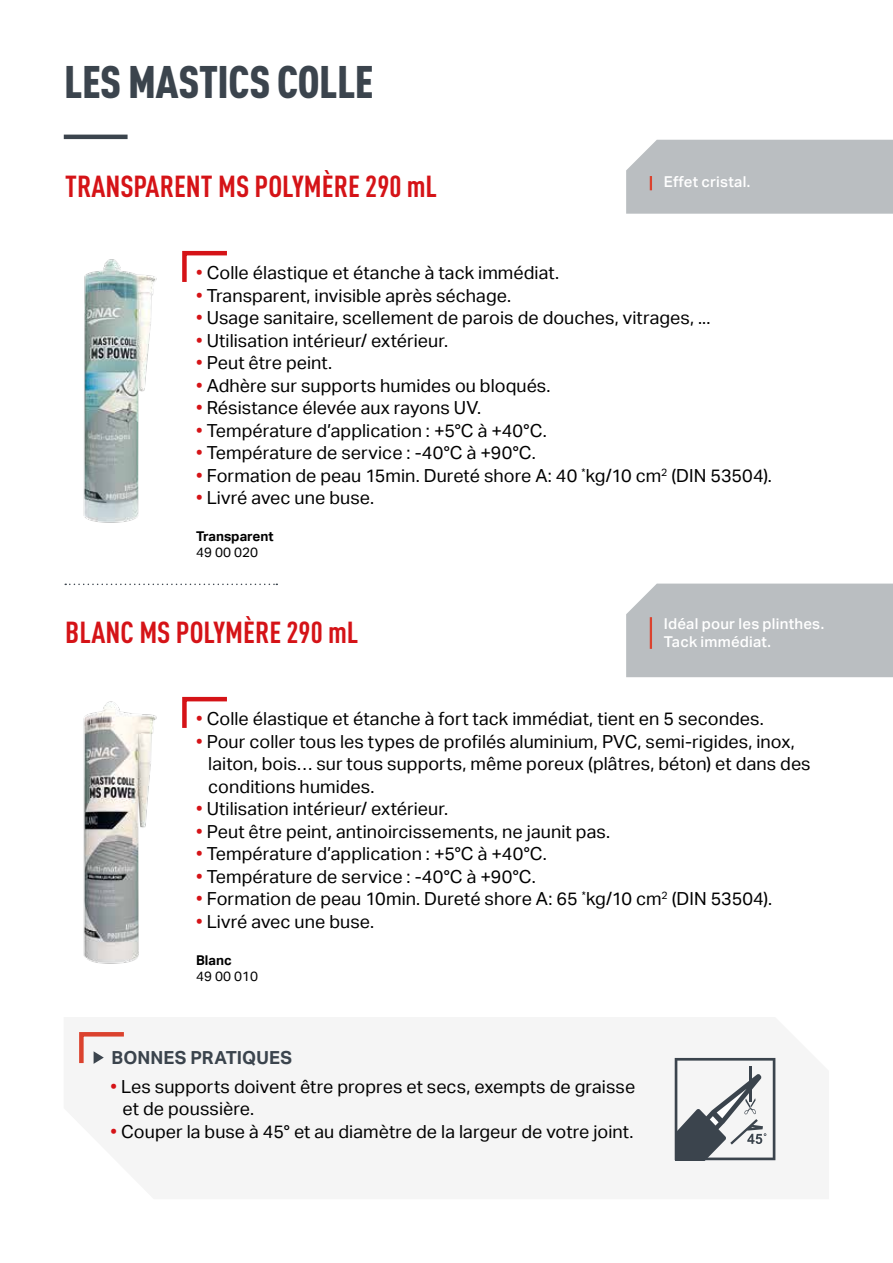
<style>
.page{position:relative;width:893px;height:1263px;background:#fff}
.page>*{position:absolute;margin:0;border:0;box-sizing:border-box;transform-origin:0 0}
.t1{font:900 condensed 45px "DINOT";letter-spacing:-.01em;color:#3b444d}
.t2{font:700 condensed 30px "DINOT";color:#d51317}
.t3{font:18px/22.5px "Aktiv Grotesk";letter-spacing:.005em;color:#000}
.t4{font:700 18px "Aktiv Grotesk";letter-spacing:.01em;color:#3b444d}
.t5{font:500 15px/18px "Aktiv Grotesk";letter-spacing:.015em;color:#fff}
.t6{font:700 13.5px "Aktiv Grotesk";color:#000}
.t7{font:13.5px "Aktiv Grotesk";color:#000}
.s1{color:#d51317}
</style>
<div class="page">
<div style="left:626px;top:584px;width:267px;height:93px;background:#babec1"></div>
<svg style="left:79px;top:1032px;width:45px;height:32px"></svg>
<div style="left:626px;top:140px;width:267px;height:74px;background:#babec1"></div>
<hr style="left:650px;top:617px;width:2px;height:32px;background:#db422e">
<svg style="left:182px;top:250px;width:45px;height:32px"></svg>
<svg style="left:182px;top:696px;width:45px;height:32px"></svg>
<hr style="left:64px;top:135px;width:64px;height:4px;background:#3b444d">
<svg style="left:65px;top:584px;width:212px;height:1px"></svg>
<svg style="left:675px;top:1058px;width:100px;height:102px"></svg>
<img style="left:83px;top:259px;width:74px;height:264px">
<img style="left:83px;top:701px;width:74px;height:263px">
<h1 class="t1" style="left:64px;top:54px;width:311px">LES MASTICS COLLE</h1>
<h2 class="t2" style="left:65px;top:168px;width:373px">TRANSPARENT MS POLYMÈRE 290 mL</h2>
<p class="t5" style="left:664px;top:173px;width:88px">Effet cristal.</p>
<p class="t3" style="left:196px;top:262px;width:364px"><span class="s1">•</span> Colle élastique et étanche à tack immédiat.</p>
<p class="t3" style="left:196px;top:284px;width:316px"><span class="s1">•</span> Transparent, invisible après séchage.</p>
<p class="t3" style="left:196px;top:307px;width:516px"><span class="s1">•</span> Usage sanitaire, scellement de parois de douches, vitrages, ...</p>
<p class="t3" style="left:196px;top:329px;width:253px"><span class="s1">•</span> Utilisation intérieur/ extérieur.</p>
<p class="t3" style="left:196px;top:352px;width:137px"><span class="s1">•</span> Peut être peint.</p>
<p class="t3" style="left:196px;top:374px;width:356px"><span class="s1">•</span> Adhère sur supports humides ou bloqués.</p>
<p class="t3" style="left:196px;top:397px;width:286px"><span class="s1">•</span> Résistance élevée aux rayons UV.</p>
<p class="t3" style="left:196px;top:419px;width:352px"><span class="s1">•</span> Température d’application : +5°C à +40°C.</p>
<p class="t3" style="left:196px;top:442px;width:341px"><span class="s1">•</span> Température de service : -40°C à +90°C.</p>
<p class="t3" style="left:196px;top:464px;width:577px"><span class="s1">•</span> Formation de peau 15min. Dureté shore A: 40 <sup>*</sup>kg/10 cm<sup>2</sup> (DIN 53504).</p>
<p class="t3" style="left:196px;top:487px;width:179px"><span class="s1">•</span> Livré avec une buse.</p>
<p class="t6" style="left:196px;top:528px;width:79px">Transparent</p>
<p class="t7" style="left:196px;top:544px;width:63px">49 00 020</p>
<h2 class="t2" style="left:65px;top:614px;width:295px">BLANC MS POLYMÈRE 290 mL</h2>
<p class="t5" style="left:664px;top:615px;width:162px">Idéal pour les plinthes.<br>Tack immédiat.</p>
<p class="t3" style="left:196px;top:708px;width:569px"><span class="s1">•</span> Colle élastique et étanche à fort tack immédiat, tient en 5 secondes.</p>
<p class="t3" style="left:208px;top:730px;width:604px;text-indent:-12px"><span class="s1">•</span> Pour coller tous les types de profilés aluminium, PVC, semi-rigides, inox, laiton, bois… sur tous supports, même poreux (plâtres, béton) et dans des conditions humides.</p>
<p class="t3" style="left:196px;top:798px;width:253px"><span class="s1">•</span> Utilisation intérieur/ extérieur.</p>
<p class="t3" style="left:196px;top:820px;width:415px"><span class="s1">•</span> Peut être peint, antinoircissements, ne jaunit pas.</p>
<p class="t3" style="left:196px;top:843px;width:352px"><span class="s1">•</span> Température d’application : +5°C à +40°C.</p>
<p class="t3" style="left:196px;top:865px;width:341px"><span class="s1">•</span> Température de service : -40°C à +90°C.</p>
<p class="t3" style="left:196px;top:888px;width:577px"><span class="s1">•</span> Formation de peau 10min. Dureté shore A: 65 <sup>*</sup>kg/10 cm<sup>2</sup> (DIN 53504).</p>
<p class="t3" style="left:196px;top:910px;width:179px"><span class="s1">•</span> Livré avec une buse.</p>
<p class="t6" style="left:196px;top:952px;width:37px">Blanc</p>
<p class="t7" style="left:196px;top:968px;width:63px">49 00 010</p>
<p class="t4" style="left:112px;top:1047px;width:182px">BONNES PRATIQUES</p>
<p class="t3" style="left:123px;top:1075px;width:514px;text-indent:-12px"><span class="s1">•</span> Les supports doivent être propres et secs, exempts de graisse et de poussière.</p>
<p class="t3" style="left:111px;top:1120px;width:524px"><span class="s1">•</span> Couper la buse à 45° et au diamètre de la largeur de votre joint.</p>
</div>
